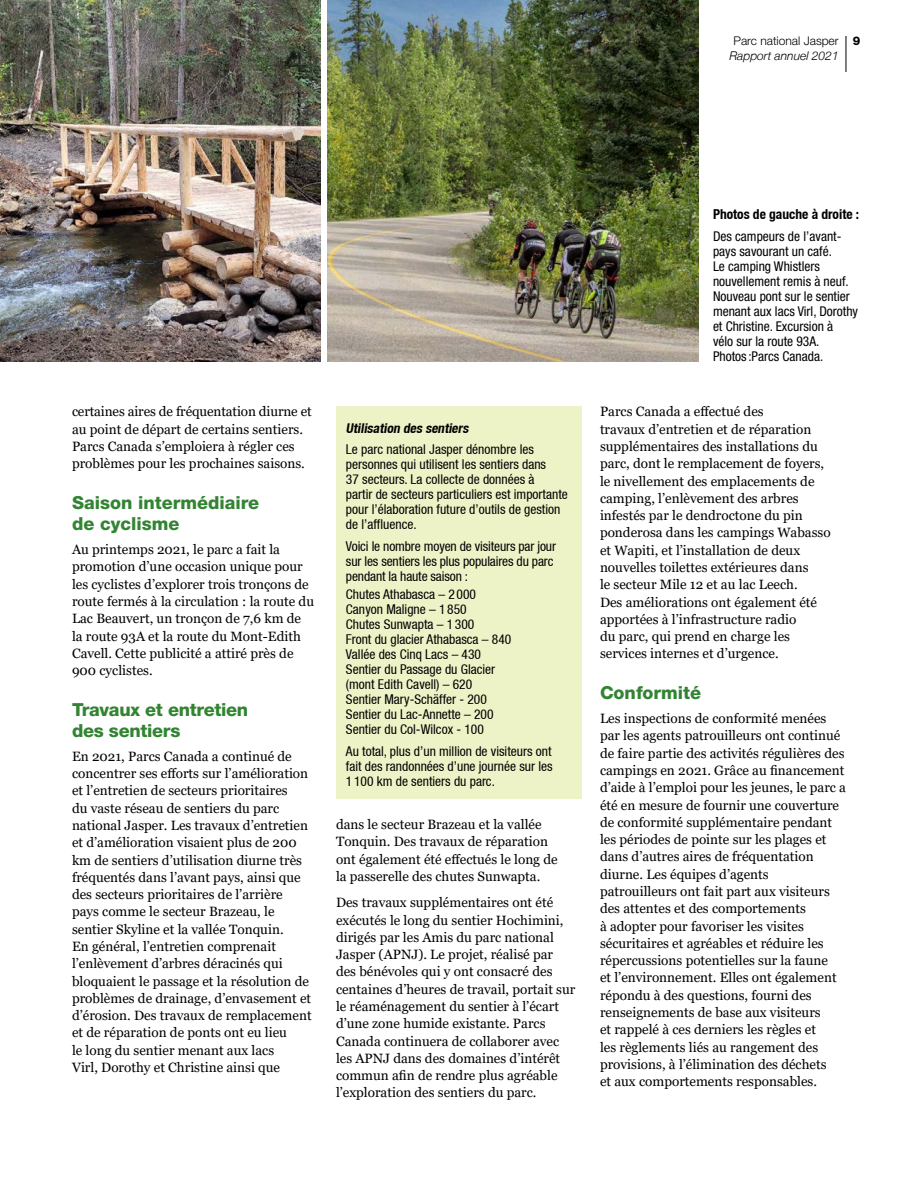
<style>
.page{position:relative;width:918px;height:1188px;background:#fff}
.page>*{position:absolute;margin:0;border:0;box-sizing:border-box;transform-origin:0 0}
.t1{font:800 18px/21px "Helvetica Neue LT Std";color:#328432}
.t2{font:700 condensed 13.65px "Helvetica Neue";color:#000}
.t3{font:13.5px/17.2px "Georgia";color:#000}
.t4{font:13.5px/15px "Helvetica Neue Condensed";color:#000}
.t5{font:condensed 13.5px/15px "Helvetica Neue LT Std";color:#000}
.t6{font:italic 700 condensed 13.5px "Helvetica Neue";color:#000}
.t7{font:300 12px "Helvetica Neue LT Std";color:#000}
.t8{font:italic 300 12px "Helvetica Neue LT";color:#000}
.s1{font-weight:800}
</style>
<div class="page">
<div style="left:336px;top:406px;width:246px;height:393px;background:#edf3c6"></div>
<img style="left:327px;top:0;width:372px;height:362px">
<img style="left:0;top:0;width:320px;height:362px">
<hr style="left:846px;top:36px;width:1px;height:36px;background:#000">
<p class="t7" style="left:734px;top:33px;width:128px">Parc national Jasper <span class="s1">9</span></p>
<p class="t8" style="left:730px;top:48px;width:111px">Rapport annuel 2021</p>
<p class="t3" style="left:72px;top:403px;width:241px">certaines aires de fréquentation diurne et au point de départ de certains sentiers.<br>Parcs Canada s’emploiera à régler ces problèmes pour les prochaines saisons.</p>
<h1 class="t1" style="left:72px;top:492px;width:189px">Saison intermédiaire de cyclisme</h1>
<p class="t3" style="left:72px;top:541px;width:244px">Au printemps 2021, le parc a fait la promotion d’une occasion unique pour les cyclistes d’explorer trois tronçons de route fermés à la circulation : la route du Lac Beauvert, un tronçon de 7,6 km de la route 93A et la route du Mont-Edith Cavell. Cette publicité a attiré près de 900 cyclistes.</p>
<h1 class="t1" style="left:72px;top:699px;width:178px">Travaux et entretien des sentiers</h1>
<p class="t3" style="left:72px;top:748px;width:241px">En 2021, Parcs Canada a continué de concentrer ses efforts sur l’amélioration et l’entretien de secteurs prioritaires<br>du vaste réseau de sentiers du parc national Jasper. Les travaux d’entretien et d’amélioration visaient plus de 200 km de sentiers d’utilisation diurne très fréquentés dans l’avant pays, ainsi que des secteurs prioritaires de l’arrière pays comme le secteur Brazeau, le sentier Skyline et la vallée Tonquin.<br>En général, l’entretien comprenait l’enlèvement d’arbres déracinés qui bloquaient le passage et la résolution de problèmes de drainage, d’envasement et d’érosion. Des travaux de remplacement et de réparation de ponts ont eu lieu<br>le long du sentier menant aux lacs<br>Virl, Dorothy et Christine ainsi que</p>
<p class="t6" style="left:346px;top:420px;width:126px">Utilisation des sentiers</p>
<p class="t4" style="left:346px;top:442px;width:223px">Le parc national Jasper dénombre les personnes qui utilisent les sentiers dans<br>37 secteurs. La collecte de données à<br>partir de secteurs particuliers est importante pour l’élaboration future d’outils de gestion de l’affluence.</p>
<p class="t4" style="left:346px;top:539px;width:212px">Voici le nombre moyen de visiteurs par jour sur les sentiers les plus populaires du parc pendant la haute saison :</p>
<p class="t4" style="left:346px;top:587px;width:167px">Chutes Athabasca – 2 000<br>Canyon Maligne – 1 850<br>Chutes Sunwapta – 1 300<br>Front du glacier Athabasca – 840<br>Vallée des Cinq Lacs – 430<br>Sentier du Passage du Glacier (mont Edith Cavell) – 620<br>Sentier Mary-Schäffer - 200<br>Sentier du Lac-Annette – 200<br>Sentier du Col-Wilcox - 100</p>
<p class="t4" style="left:346px;top:743px;width:208px;text-align:justify">Au total, plus d’un million de visiteurs ont fait des randonnées d’une journée sur les 1 100 km de sentiers du parc.</p>
<p class="t3" style="left:336px;top:816px;width:223px">dans le secteur Brazeau et la vallée Tonquin. Des travaux de réparation ont également été effectués le long de la passerelle des chutes Sunwapta.</p>
<p class="t3" style="left:336px;top:894px;width:241px">Des travaux supplémentaires ont été exécutés le long du sentier Hochimini, dirigés par les Amis du parc national Jasper (APNJ). Le projet, réalisé par des bénévoles qui y ont consacré des centaines d’heures de travail, portait sur le réaménagement du sentier à l’écart d’une zone humide existante. Parcs Canada continuera de collaborer avec les APNJ dans des domaines d’intérêt commun afin de rendre plus agréable l’exploration des sentiers du parc.</p>
<p class="t2" style="left:713px;top:206px;width:148px">Photos de gauche à droite :</p>
<p class="t5" style="left:713px;top:229px;width:147px">Des campeurs de l’avant&shy;pays savourant un café.<br>Le camping Whistlers nouvellement remis à neuf.<br>Nouveau pont sur le sentier menant aux lacs Virl, Dorothy et Christine. Excursion à<br>vélo sur la route 93A.<br>Photos :Parcs Canada.</p>
<p class="t3" style="left:600px;top:403px;width:232px">Parcs Canada a effectué des<br>travaux d’entretien et de réparation supplémentaires des installations du parc, dont le remplacement de foyers, le nivellement des emplacements de camping, l’enlèvement des arbres infestés par le dendroctone du pin ponderosa dans les campings Wabasso et Wapiti, et l’installation de deux nouvelles toilettes extérieures dans<br>le secteur Mile 12 et au lac Leech.<br>Des améliorations ont également été apportées à l’infrastructure radio<br>du parc, qui prend en charge les services internes et d’urgence.</p>
<h1 class="t1" style="left:600px;top:682px;width:103px">Conformité</h1>
<p class="t3" style="left:600px;top:710px;width:247px">Les inspections de conformité menées par les agents patrouilleurs ont continué de faire partie des activités régulières des campings en 2021. Grâce au financement d’aide à l’emploi pour les jeunes, le parc a été en mesure de fournir une couverture de conformité supplémentaire pendant les périodes de pointe sur les plages et dans d’autres aires de fréquentation diurne. Les équipes d’agents patrouilleurs ont fait part aux visiteurs des attentes et des comportements<br>à adopter pour favoriser les visites sécuritaires et agréables et réduire les répercussions potentielles sur la faune<br>et l’environnement. Elles ont également répondu à des questions, fourni des renseignements de base aux visiteurs<br>et rappelé à ces derniers les règles et<br>les règlements liés au rangement des provisions, à l’élimination des déchets<br>et aux comportements responsables.</p>
</div>
